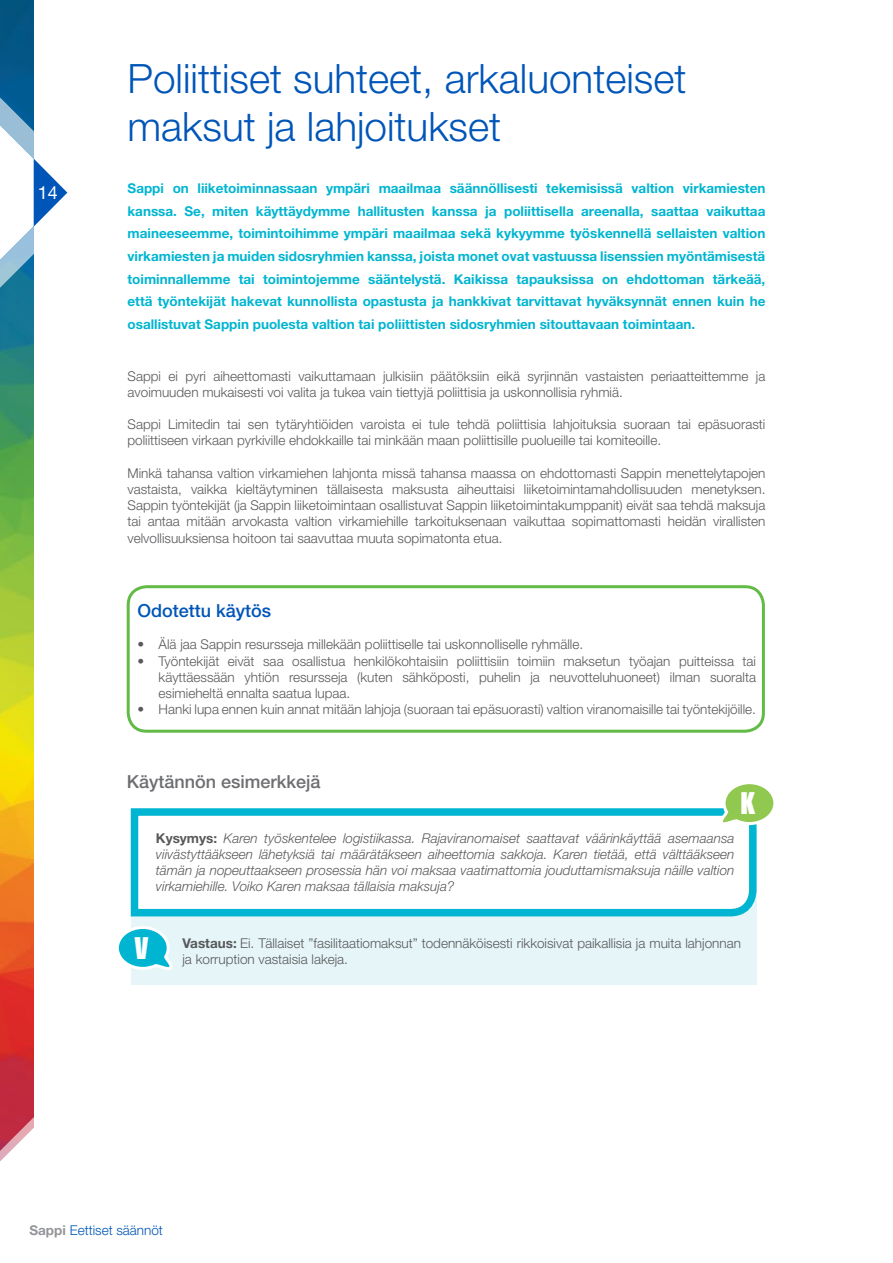
<style>
.page{position:relative;width:893px;height:1263px;background:#fff}
.page>*{position:absolute;margin:0;border:0;box-sizing:border-box;transform-origin:0 0}
.t1{font:300 40.5px/48.6px "Helvetica Neue LT Std";color:#0055b8}
.t2{font:30.6px "Impact LT Std";color:#fff}
.t3{font:500 18px "Helvetica Neue LT Std";color:#6d6e71}
.t4{font:500 18px "Helvetica Neue LT Std";color:#0055b8}
.t5{font:18px "Helvetica Neue LT Std";color:#fff}
.t6{font:300 13.5px/16.2px "Helvetica Neue LT Std";color:#58595b}
.t7{font:700 13.5px/22.5px "Helvetica Neue LT Std";color:#00b5d1;text-align:justify}
.t8{font:italic 300 13.5px/16.2px "Helvetica Neue LT Std";color:#58595b;text-align:justify}
.t9{font:300 13.5px "Helvetica Neue LT Std";color:#0055b8}
.s1{font-weight:700;font-style:normal}
.s2{font-weight:700}
.s3{font-weight:700;color:#939598}
</style>
<div class="page">
<div style="left:127px;top:585px;width:638px;height:148px;border:3px solid #62bb46;border-radius:18px"></div>
<img style="left:0;top:0;width:34px;height:1086px">
<svg style="left:0;top:1086px;width:34px;height:76px"></svg>
<svg style="left:0;top:24px;width:68px;height:355px"></svg>
<div style="left:131px;top:831px;width:625px;height:154px;background:#e6f5f8"></div>
<svg style="left:130px;top:808px;width:627px;height:112px"></svg>
<svg style="left:718px;top:784px;width:56px;height:45px"></svg>
<svg style="left:118px;top:926px;width:55px;height:44px"></svg>
<h3 class="t5" style="left:38px;top:182px;width:22px">14</h3>
<h1 class="t1" style="left:128px;top:53px;width:560px">Poliittiset suhteet, arkaluonteiset maksut ja lahjoitukset</h1>
<p class="t7" style="left:128px;top:177px;width:639px">Sappi on liiketoiminnassaan ympäri maailmaa säännöllisesti tekemisissä valtion virkamiesten kanssa. Se, miten käyttäydymme hallitusten kanssa ja poliittisella areenalla, saattaa vaikuttaa maineeseemme, toimintoihimme ympäri maailmaa sekä kykyymme työskennellä sellaisten valtion virkamiesten ja muiden sidosryhmien kanssa, joista monet ovat vastuussa lisenssien myöntämisestä toiminnallemme tai toimintojemme sääntelystä. Kaikissa tapauksissa on ehdottoman tärkeää, että työntekijät hakevat kunnollista opastusta ja hankkivat tarvittavat hyväksynnät ennen kuin he osallistuvat Sappin puolesta valtion tai poliittisten sidosryhmien sitouttavaan toimintaan.</p>
<p class="t6" style="left:128px;top:367px;width:639px">Sappi ei pyri aiheettomasti vaikuttamaan julkisiin päätöksiin eikä syrjinnän vastaisten periaatteittemme ja avoimuuden mukaisesti voi valita ja tukea vain tiettyjä poliittisia ja uskonnollisia ryhmiä.</p>
<p class="t6" style="left:128px;top:416px;width:639px">Sappi Limitedin tai sen tytäryhtiöiden varoista ei tule tehdä poliittisia lahjoituksia suoraan tai epäsuorasti poliittiseen virkaan pyrkiville ehdokkaille tai minkään maan poliittisille puolueille tai komiteoille.</p>
<p class="t6" style="left:128px;top:465px;width:639px;text-align:justify">Minkä tahansa valtion virkamiehen lahjonta missä tahansa maassa on ehdottomasti Sappin menettelytapojen vastaista, vaikka kieltäytyminen tällaisesta maksusta aiheuttaisi liiketoimintamahdollisuuden menetyksen.<br>Sappin työntekijät (ja Sappin liiketoimintaan osallistuvat Sappin liiketoimintakumppanit) eivät saa tehdä maksuja tai antaa mitään arvokasta valtion virkamiehille tarkoituksenaan vaikuttaa sopimattomasti heidän virallisten velvollisuuksiensa hoitoon tai saavuttaa muuta sopimatonta etua.</p>
<h3 class="t4" style="left:137px;top:600px;width:135px">Odotettu käytös</h3>
<p class="t6" style="left:137px;top:636px;width:447px">• Älä jaa Sappin resursseja millekään poliittiselle tai uskonnolliselle ryhmälle.</p>
<p class="t6" style="left:159px;top:652px;width:599px;text-align:justify;text-indent:-21px">• Työntekijät eivät saa osallistua henkilökohtaisiin poliittisiin toimiin maksetun työajan puitteissa tai käyttäessään yhtiön resursseja (kuten sähköposti, puhelin ja neuvotteluhuoneet) ilman suoralta esimieheltä ennalta saatua lupaa.</p>
<p class="t6" style="left:137px;top:701px;width:620px">• Hanki lupa ennen kuin annat mitään lahjoja (suoraan tai epäsuorasti) valtion viranomaisille tai työntekijöille.</p>
<h3 class="t3" style="left:127px;top:771px;width:195px">Käytännön esimerkkejä</h3>
<h2 class="t2" style="left:741px;top:785px;width:16px">K</h2>
<p class="t8" style="left:156px;top:830px;width:580px"><span class="s1">Kysymys:</span> Karen työskentelee logistiikassa. Rajaviranomaiset saattavat väärinkäyttää asemaansa viivästyttääkseen lähetyksiä tai määrätäkseen aiheettomia sakkoja. Karen tietää, että välttääkseen tämän ja nopeuttaakseen prosessia hän voi maksaa vaatimattomia jouduttamismaksuja näille valtion virkamiehille. Voiko Karen maksaa tällaisia maksuja?</p>
<h2 class="t2" style="left:134px;top:930px;width:16px">V</h2>
<p class="t6" style="left:182px;top:935px;width:560px"><span class="s2">Vastaus:</span> Ei. Tällaiset ”fasilitaatiomaksut” todennäköisesti rikkoisivat paikallisia ja muita lahjonnan ja korruption vastaisia lakeja.</p>
<p class="t9" style="left:29px;top:1222px;width:135px"><span class="s3">Sappi</span> Eettiset säännöt</p>
</div>
